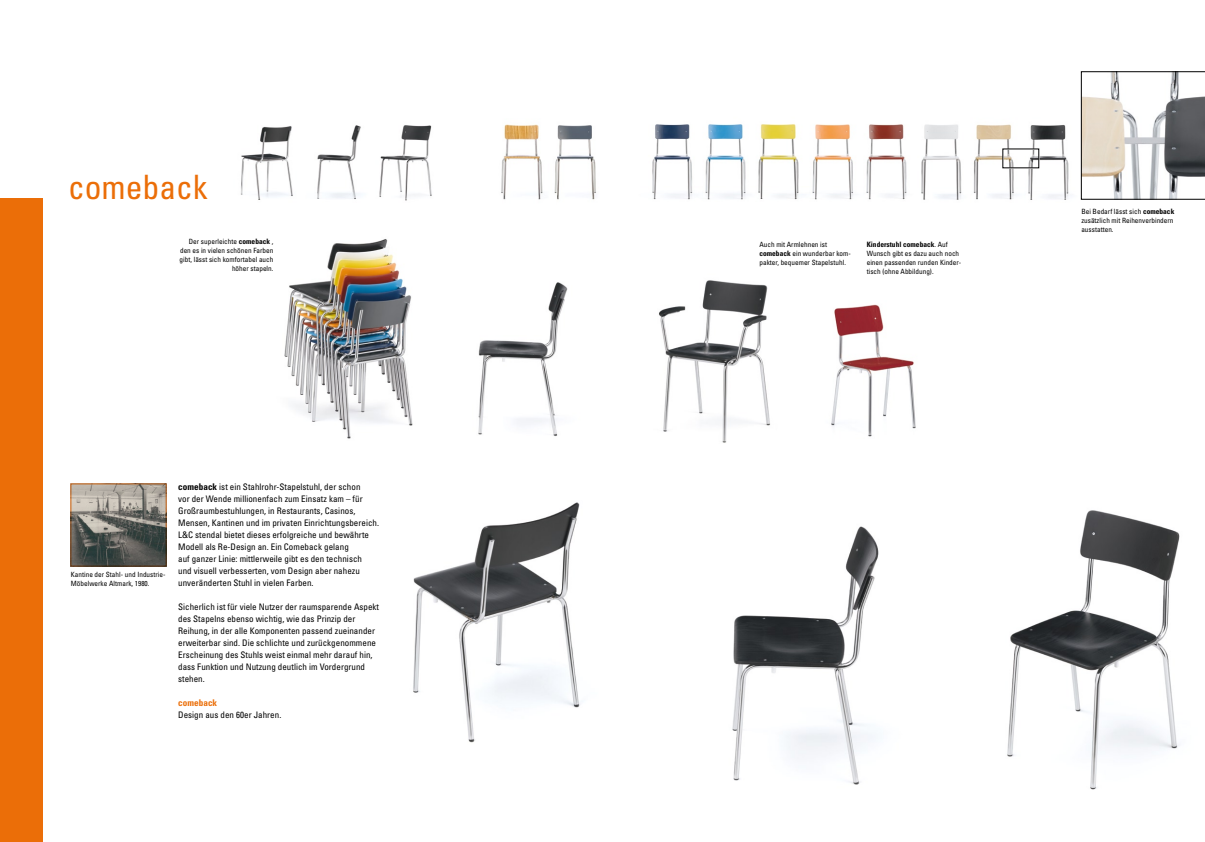
<style>
.page{position:relative;width:1205px;height:842px;background:#fff}
.page>*{position:absolute;margin:0;border:0;box-sizing:border-box;transform-origin:0 0}
.t1{font:condensed 33.6px "Univers LT Std";color:#eb6e08}
.t2{font:700 condensed 9.2px "Univers LT Std";letter-spacing:.005em;color:#eb6e08}
.t3{font:condensed 9px/12px "Univers LT Std";letter-spacing:.005em;color:#000}
.t4{font:700 condensed 7.4px "Univers LT Std";letter-spacing:.005em;color:#000}
.t5{font:condensed 7.2px/9px "Univers LT Std";letter-spacing:.005em;color:#000}
.s1{font-weight:700;font-size:7.4px}
.s2{font-weight:400;font-size:7.2px}
.s3{font-weight:700;font-size:9.2px}
</style>
<div class="page">
<div style="left:0;top:199px;width:43px;height:643px;background:#eb6e08"></div>
<img style="left:1007px;top:510px;width:173px;height:280px">
<img style="left:732px;top:526px;width:147px;height:259px">
<img style="left:413px;top:502px;width:167px;height:241px">
<img style="left:1032px;top:110px;width:54px;height:90px">
<img style="left:379px;top:125px;width:53px;height:76px">
<img style="left:240px;top:126px;width:53px;height:74px">
<img style="left:317px;top:125px;width:44px;height:74px">
<img style="left:284px;top:239px;width:129px;height:200px">
<img style="left:478px;top:282px;width:90px;height:154px">
<img style="left:652px;top:124px;width:35px;height:76px">
<img style="left:925px;top:124px;width:31px;height:75px">
<img style="left:687px;top:124px;width:54px;height:76px">
<img style="left:741px;top:124px;width:53px;height:76px">
<img style="left:794px;top:124px;width:54px;height:76px">
<img style="left:848px;top:124px;width:77px;height:76px">
<img style="left:956px;top:124px;width:76px;height:76px">
<svg style="left:1081px;top:72px;width:124px;height:127px"></svg>
<img style="left:501px;top:124px;width:40px;height:76px">
<img style="left:541px;top:125px;width:55px;height:75px">
<img style="left:659px;top:280px;width:111px;height:163px">
<div style="left:1003px;top:149px;width:36px;height:19px;border:1px solid #fff"></div>
<img style="left:831px;top:304px;width:85px;height:133px">
<svg style="left:71px;top:484px;width:95px;height:82px;background:#797871"></svg>
<h1 class="t1" style="left:68px;top:166px;width:141px">comeback</h1>
<p class="t5" style="left:180px;top:237px;width:95px;text-align:right">Der superleichte <span class="s1">comeback</span> , den es in vielen schönen Farben gibt, lässt sich komfortabel auch höher stapeln.</p>
<p class="t4" style="left:867px;top:240px;width:83px">Kinderstuhl comeback<span class="s2">. Auf</span></p>
<p class="t5" style="left:759px;top:240px;width:93px">Auch mit Armlehnen ist <span class="s1">comeback</span> ein wunderbar kom&shy;pakter, bequemer Stapelstuhl.</p>
<p class="t5" style="left:867px;top:249px;width:96px">Wunsch gibt es dazu auch noch einen passenden runden Kinder&shy;tisch (ohne Abbildung).</p>
<p class="t5" style="left:71px;top:570px;width:96px">Kantine der Stahl- und Industrie-<br>Möbelwerke Altmark, 1980.</p>
<p class="t3" style="left:178px;top:481px;width:202px"><span class="s3">comeback</span> ist ein Stahlrohr-Stapelstuhl, der schon<br>vor der Wende millionenfach zum Einsatz kam – für Großraumbestuhlungen, in Restaurants, Casinos, Mensen, Kantinen und im privaten Einrichtungsbereich.<br>L&amp;C stendal bietet dieses erfolgreiche und bewährte Modell als Re-Design an. Ein Comeback gelang<br>auf ganzer Linie: mittlerweile gibt es den technisch<br>und visuell verbesserten, vom Design aber nahezu unveränderten Stuhl in vielen Farben.</p>
<p class="t3" style="left:178px;top:600px;width:202px">Sicherlich ist für viele Nutzer der raumsparende Aspekt des Stapelns ebenso wichtig, wie das Prinzip der Reihung, in der alle Komponenten passend zueinander erweiterbar sind. Die schlichte und zurückgenommene Erscheinung des Stuhls weist einmal mehr darauf hin, dass Funktion und Nutzung deutlich im Vordergrund stehen.</p>
<p class="t2" style="left:178px;top:697px;width:41px">comeback</p>
<p class="t3" style="left:178px;top:709px;width:105px">Design aus den 60er Jahren.</p>
<p class="t5" style="left:1081px;top:207px;width:95px;text-align:justify">Bei Bedarf lässt sich <span class="s1">comeback </span>zusätzlich mit Reihenverbindern ausstatten.</p>
</div>
